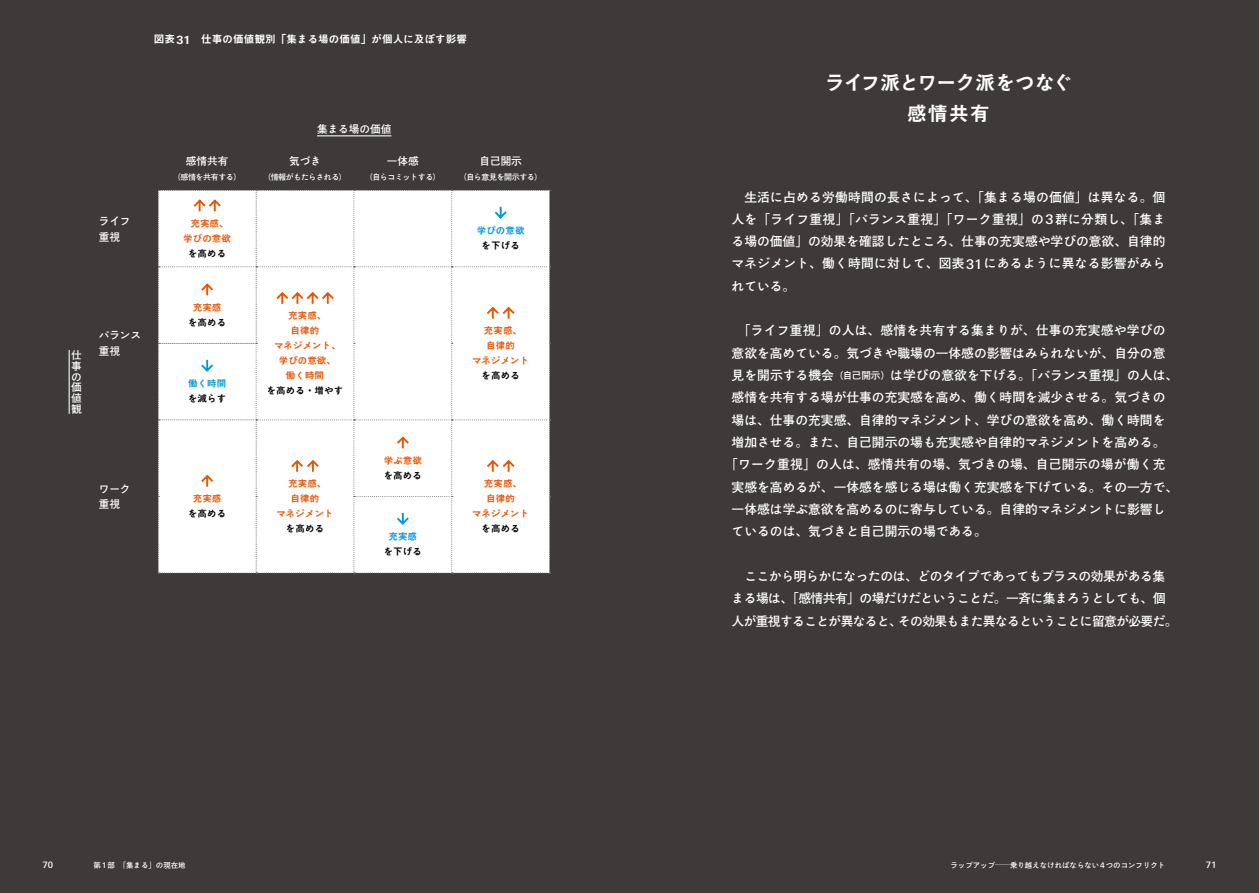
<style>
.page{position:relative;width:1259px;height:893px;background:#3e3a39}
.page>*{position:absolute;margin:0;border:0;box-sizing:border-box;transform-origin:0 0}
.t1{font:20.25px "Midashi Go Pro MB31";color:#fff}
.t2{font:19.8px "NPG Qunado Kn 2 W450";letter-spacing:-.055em;color:#fff}
.t3{font:700 12.75px/22.4px "Futo Go B101 Pr 6 N";color:#fff;text-align:justify}
.t4{font:12.75px/22.4px "NPG Qunado Kn 2 W350";letter-spacing:-.03em;color:#fff}
.t5{font:12.75px/22.4px "NPG Qunado Kn 2 W350";color:#fff}
.t6{font:12.75px/22.4px "NPG Qunado Kn 2 W350";letter-spacing:.02em;color:#fff}
.t7{font:10.65px "Midashi Go Pro MB31";color:#fff}
.t8{font:700 10.65px/10.6px "Futo Go B101 Pr 6 N";color:#fff}
.t9{font:10.65px "NPG Qunado Kn 2 W350";color:#fff}
.t10{font:9.6px/14.9px "Midashi Go Pro MB31";color:#ea5504}
.t11{font:9.6px "Midashi Go Pro MB31";color:#0099d9}
.t12{font:9.45px/14.9px "NPG Qunado Kn 2 W450";letter-spacing:.02em;color:#ea5504;text-align:center}
.t13{font:9.45px "NPG Qunado Kn 2 W450";letter-spacing:.02em;color:#000}
.t14{font:500 8.85px "Univers Next Pro";color:#fff}
.t15{font:7.95px "NPG Qunado Kn 2 W350";letter-spacing:-.05em;color:#fff}
.t16{font:700 7.95px "Futo Go B101 Pr 6 N";letter-spacing:-.05em;color:#fff}
.t17{font:7.5px "NPG Qunado Kn 2 W350";color:#fff}
.t18{font:700 7.5px "Futo Go B101 Pr 6 N";color:#fff}
.s1{font-family:"Univers Next Pro";font-weight:700;font-size:11.25px}
.s2{font-family:"NPG Qunado Kn 2 W450";font-size:10.35px}
.s3{font-family:"NPG Qunado Kn 2 W350";font-weight:400}
.s4{font-family:"NPG Qunado Kn 2 W450";font-size:9.45px}
.s5{font-family:"Midashi Go Pro MB31";font-size:9.6px}
.s6{font-family:"Futo Go B101 Pr 6 N";font-weight:700}
.s7{color:#000}
.s8{font-family:"Midashi Go Pro MB31";font-size:9.6px;color:#000}
.s9{font-family:"Midashi Go Pro MB31";font-size:20.25px}
.s10{font-family:"Univers Next Pro";font-weight:500;font-size:13.2px}
.s11{font-size:9.6px}
.s12{font-family:"Univers Next Pro";font-weight:500;font-size:7.8px}
.s13{font-family:"Yu Go Pr 6 N";font-weight:600}
</style>
<div class="page">
<div style="left:158px;top:190px;width:392px;height:384px;background:#fff"></div>
<hr style="left:69px;top:350px;width:1px;height:64px;background:#fff">
<hr style="left:317px;top:135px;width:74px;height:1px;background:#fff">
<p class="t7" style="left:154px;top:31px;width:315px">図表<span class="s1">31</span>　仕事<span class="s2">の</span>価値観別「集<span class="s2">まる</span>場<span class="s2">の</span>価値」<span class="s2">が</span>個人<span class="s2">に</span>及<span class="s2">ぼす</span>影響</p>
<p class="t9" style="left:99px;top:215px;width:33px">ライフ</p>
<p class="t8" style="left:99px;top:231px;width:23px">重視</p>
<p class="t8" style="left:71px;top:350px;width:12px">仕事</p>
<p class="t9" style="left:71px;top:371px;width:11px">の</p>
<p class="t8" style="left:71px;top:382px;width:12px;text-align:justify">価値観</p>
<p class="t9" style="left:99px;top:329px;width:44px">バランス</p>
<p class="t8" style="left:99px;top:346px;width:23px">重視</p>
<p class="t9" style="left:99px;top:482px;width:33px">ワーク</p>
<p class="t8" style="left:99px;top:499px;width:23px">重視</p>
<p class="t8" style="left:186px;top:155px;width:44px">感情共有</p>
<p class="t16" style="left:173px;top:170px;width:70px">（感情<span class="s3">を</span>共有<span class="s3">する</span>）</p>
<p class="t10" style="left:183px;top:215px;width:49px;text-align:center">充実感、学<span class="s4">びの</span>意欲</p>
<p class="t13" style="left:188px;top:248px;width:40px">を<span class="s5">高</span>める</p>
<p class="t8" style="left:317px;top:123px;width:76px">集<span class="s3">まる</span>場<span class="s3">の</span>価値</p>
<p class="t9" style="left:289px;top:155px;width:33px"><span class="s6">気</span>づき</p>
<p class="t15" style="left:263px;top:172px;width:85px"><span class="s6">（情報</span>がもたらされる<span class="s6">）</span></p>
<p class="t8" style="left:387px;top:155px;width:33px">一体感</p>
<p class="t15" style="left:365px;top:172px;width:78px"><span class="s6">（自</span>らコミットする<span class="s6">）</span></p>
<p class="t10" style="left:193px;top:299px;width:30px">充実感</p>
<p class="t13" style="left:188px;top:317px;width:40px">を<span class="s5">高</span>める</p>
<p class="t10" style="left:288px;top:307px;width:40px">充実感、自律的</p>
<p class="t12" style="left:274px;top:338px;width:68px">マネジメント<span class="s5">、</span></p>
<p class="t10" style="left:279px;top:352px;width:59px;text-align:center">学<span class="s4">びの</span>意欲、働<span class="s4">く</span>時間</p>
<p class="t13" style="left:267px;top:385px;width:78px">を<span class="s5">高</span>める<span class="s5">・増</span>やす</p>
<p class="t11" style="left:188px;top:376px;width:40px">働<span class="s4">く</span>時間</p>
<p class="t13" style="left:188px;top:393px;width:40px">を<span class="s5">減</span>らす</p>
<p class="t10" style="left:193px;top:490px;width:30px">充実感</p>
<p class="t13" style="left:188px;top:508px;width:40px">を<span class="s5">高</span>める</p>
<p class="t10" style="left:288px;top:475px;width:40px">充実感、自律的</p>
<p class="t12" style="left:276px;top:506px;width:59px">マネジメント<span class="s7">を</span><span class="s8">高</span><span class="s7">める</span></p>
<p class="t10" style="left:384px;top:452px;width:40px">学<span class="s4">ぶ</span>意欲</p>
<p class="t13" style="left:384px;top:470px;width:40px">を<span class="s5">高</span>める</p>
<p class="t11" style="left:388px;top:529px;width:30px">充実感</p>
<p class="t13" style="left:384px;top:546px;width:40px">を<span class="s5">下</span>げる</p>
<p class="t8" style="left:479px;top:155px;width:44px">自己開示</p>
<p class="t16" style="left:459px;top:170px;width:85px">（自<span class="s3">ら</span>意見<span class="s3">を</span>開示<span class="s3">する</span>）</p>
<p class="t11" style="left:477px;top:223px;width:49px">学<span class="s4">びの</span>意欲</p>
<p class="t13" style="left:481px;top:240px;width:40px">を<span class="s5">下</span>げる</p>
<p class="t10" style="left:484px;top:322px;width:40px">充実感、自律的</p>
<p class="t12" style="left:472px;top:353px;width:59px">マネジメント<span class="s7">を</span><span class="s8">高</span><span class="s7">める</span></p>
<p class="t10" style="left:484px;top:475px;width:40px">充実感、自律的</p>
<p class="t12" style="left:472px;top:506px;width:59px">マネジメント<span class="s7">を</span><span class="s8">高</span><span class="s7">める</span></p>
<h2 class="t2" style="left:825px;top:71px;width:248px">ライフ<span class="s9">派</span>とワーク<span class="s9">派</span>をつなぐ</h2>
<h1 class="t1" style="left:907px;top:97px;width:85px">感情共有</h1>
<p class="t3" style="left:731px;top:185px;width:435px;text-indent:13px">生活<span class="s3">に</span>占<span class="s3">める</span>労働時間<span class="s3">の</span>長<span class="s3">さによって</span>、「集<span class="s3">まる</span>場<span class="s3">の</span>価値」<span class="s3">は</span>異<span class="s3">なる</span>。個人<span class="s3">を</span>「<span class="s3">ライフ</span>重視」「<span class="s3">バランス</span>重視」「<span class="s3">ワーク</span>重視」<span class="s3">の</span><span class="s10">3</span>群<span class="s3">に</span>分類<span class="s3">し</span>、「集<span class="s3">まる</span>場<span class="s3">の</span>価値」<span class="s3">の</span>効果<span class="s3">を</span>確認<span class="s3">したところ</span>、仕事<span class="s3">の</span>充実感<span class="s3">や</span>学<span class="s3">びの</span>意欲、自律的</p>
<p class="t6" style="left:731px;top:253px;width:435px">マネジメント<span class="s6">、働</span>く<span class="s6">時間</span>に<span class="s6">対</span>して<span class="s6">、図表</span><span class="s10">31</span>にあるように<span class="s6">異</span>なる<span class="s6">影響</span>がみられている<span class="s6">。</span></p>
<p class="t3" style="left:738px;top:319px;width:429px">「<span class="s3">ライフ</span>重視」<span class="s3">の</span>人<span class="s3">は</span>、感情<span class="s3">を</span>共有<span class="s3">する</span>集<span class="s3">まりが</span>、仕事<span class="s3">の</span>充実感<span class="s3">や</span>学<span class="s3">びの</span></p>
<p class="t5" style="left:731px;top:342px;width:435px"><span class="s6">意欲</span>を<span class="s6">高</span>めている<span class="s6">。気</span>づきや<span class="s6">職場</span>の<span class="s6">一体感</span>の<span class="s6">影響</span>はみられないが<span class="s6">、自分</span>の<span class="s6">意</span></p>
<p class="t3" style="left:731px;top:364px;width:448px">見<span class="s3">を</span>開示<span class="s3">する</span>機会<span class="s11">（自己開示）</span><span class="s3">は</span>学<span class="s3">びの</span>意欲<span class="s3">を</span>下<span class="s3">げる</span>。「<span class="s3">バランス</span>重視」<span class="s3">の</span>人<span class="s3">は</span>、</p>
<p class="t3" style="left:731px;top:386px;width:435px">感情<span class="s3">を</span>共有<span class="s3">する</span>場<span class="s3">が</span>仕事<span class="s3">の</span>充実感<span class="s3">を</span>高<span class="s3">め</span>、働<span class="s3">く</span>時間<span class="s3">を</span>減少<span class="s3">させる</span>。気<span class="s3">づきの</span></p>
<p class="t3" style="left:731px;top:408px;width:435px">場<span class="s3">は</span>、仕事<span class="s3">の</span>充実感、自律的<span class="s3">マネジメント</span>、学<span class="s3">びの</span>意欲<span class="s3">を</span>高<span class="s3">め</span>、働<span class="s3">く</span>時間<span class="s3">を</span></p>
<p class="t3" style="left:731px;top:431px;width:435px">増加<span class="s3">させる</span>。<span class="s3">また</span>、自己開示<span class="s3">の</span>場<span class="s3">も</span>充実感<span class="s3">や</span>自律的<span class="s3">マネジメントを</span>高<span class="s3">める</span>。</p>
<p class="t3" style="left:725px;top:453px;width:442px">「<span class="s3">ワーク</span>重視」<span class="s3">の</span>人<span class="s3">は</span>、感情共有<span class="s3">の</span>場、気<span class="s3">づきの</span>場、自己開示<span class="s3">の</span>場<span class="s3">が</span>働<span class="s3">く</span>充</p>
<p class="t3" style="left:731px;top:475px;width:448px">実感<span class="s3">を</span>高<span class="s3">めるが</span>、一体感<span class="s3">を</span>感<span class="s3">じる</span>場<span class="s3">は</span>働<span class="s3">く</span>充実感<span class="s3">を</span>下<span class="s3">げている</span>。<span class="s3">その</span>一方<span class="s3">で</span>、</p>
<p class="t5" style="left:731px;top:498px;width:435px"><span class="s6">一体感</span>は<span class="s6">学</span>ぶ<span class="s6">意欲</span>を<span class="s6">高</span>めるのに<span class="s6">寄与</span>している<span class="s6">。自律的</span>マネジメントに<span class="s6">影響</span>しているのは<span class="s6">、気</span>づきと<span class="s6">自己開示</span>の<span class="s6">場</span>である<span class="s6">。</span></p>
<p class="t4" style="left:731px;top:565px;width:447px;text-indent:13px">ここから<span class="s6">明</span>らかになったのは<span class="s6">、</span>どのタイプであってもプラスの<span class="s6">効果</span>がある<span class="s6">集</span>まる<span class="s6">場</span>は<span class="s6">、「感情共有」</span>の<span class="s6">場</span>だけだということだ<span class="s6">。一斉</span>に<span class="s6">集</span>まろうとしても<span class="s6">、個人</span>が<span class="s6">重視</span>することが<span class="s6">異</span>なると<span class="s6">、</span>その<span class="s6">効果</span>もまた<span class="s6">異</span>なるということに<span class="s6">留意</span>が<span class="s6">必要</span>だ<span class="s6">。</span></p>
<p class="t14" style="left:43px;top:859px;width:12px">70</p>
<p class="t18" style="left:94px;top:859px;width:94px">第<span class="s12">1</span>部　「集<span class="s3">まる</span>」<span class="s3">の</span>現在地</p>
<p class="t17" style="left:950px;top:861px;width:216px">ラップアップ<span class="s13">̶̶</span><span class="s6">乗</span>り<span class="s6">越</span>えなければならない<span class="s12">4</span>つのコンフリクト</p>
<p class="t14" style="left:1205px;top:859px;width:12px">71</p>
</div>
